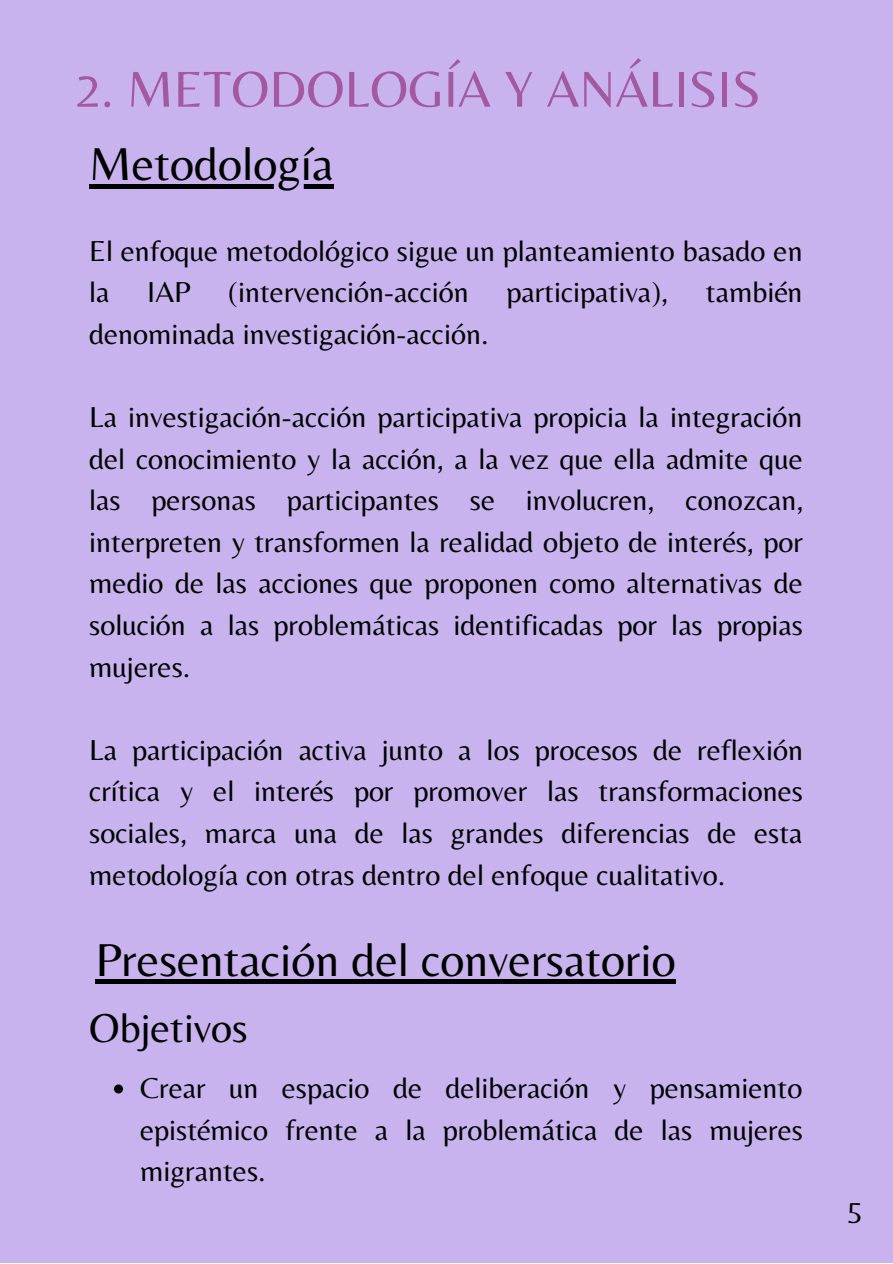
<style>
.page{position:relative;width:893px;height:1264px;background:#fff}
.page>*{position:absolute;margin:0;border:0;box-sizing:border-box;transform-origin:0 0}
.t1{font:52.5px "Belleza";color:#a359a0}
.t2{font:48px "Belleza";color:#000}
.t3{font:42px "Belleza";color:#000}
.t4{font:30px/41.5px "Belleza";color:#000;text-align:justify}
</style>
<div class="page">
<div style="left:0;top:0;width:892px;height:1262px;background:#c8b3ee"></div>
<hr style="left:89px;top:184px;width:244px;height:4px;background:#000">
<hr style="left:95px;top:979px;width:580px;height:4px;background:#000">
<svg style="left:114px;top:1084px;width:9px;height:9px"></svg>
<p class="t1" style="left:74px;top:58px;width:687px">2. METODOLOGÍA Y ANÁLISIS</p>
<p class="t2" style="left:89px;top:136px;width:245px">Metodología</p>
<p class="t4" style="left:89px;top:229px;width:714px">El enfoque metodológico sigue un planteamiento basado en la</p>
<p class="t4" style="left:147px;top:271px;width:45px">IAP</p>
<p class="t4" style="left:228px;top:271px;width:242px">(intervención-acción</p>
<p class="t4" style="left:506px;top:271px;width:163px">participativa),</p>
<p class="t4" style="left:705px;top:271px;width:98px">también</p>
<p class="t4" style="left:89px;top:312px;width:401px">denominada investigación-acción.</p>
<p class="t4" style="left:89px;top:395px;width:715px">La investigación-acción participativa propicia la integración del conocimiento y la acción, a la vez que ella admite que las personas participantes se involucren, conozcan, interpreten y transformen la realidad objeto de interés, por medio de las acciones que proponen como alternativas de solución a las problemáticas identificadas por las propias mujeres.</p>
<p class="t4" style="left:89px;top:728px;width:715px">La participación activa junto a los procesos de reflexión crítica y el interés por promover las transformaciones sociales, marca una de las grandes diferencias de esta metodología con otras dentro del enfoque cualitativo.</p>
<p class="t2" style="left:95px;top:931px;width:581px">Presentación del conversatorio</p>
<p class="t3" style="left:89px;top:1003px;width:160px">Objetivos</p>
<p class="t4" style="left:140px;top:1066px;width:664px">Crear un espacio de deliberación y pensamiento epistémico frente a la problemática de las mujeres migrantes.</p>
<p class="t4" style="left:847px;top:1188px;width:16px">5</p>
</div>
